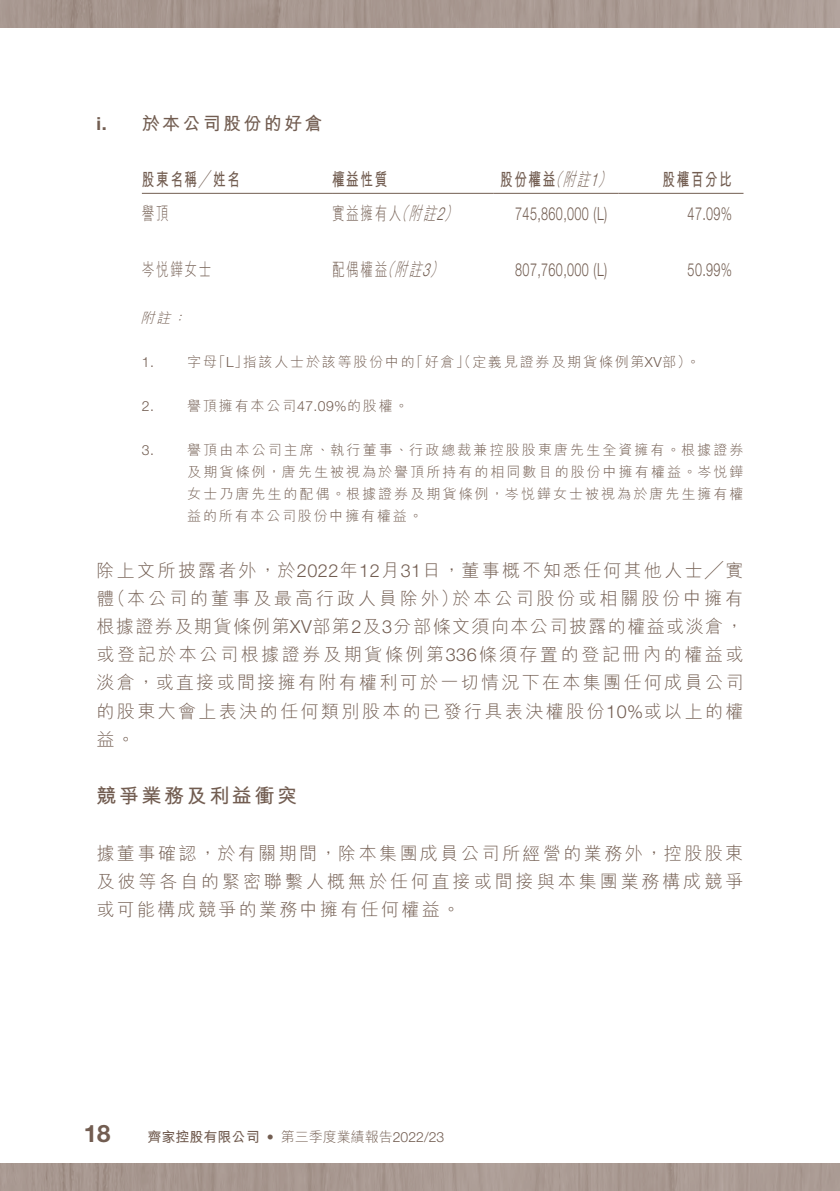
<style>
.page{position:relative;width:840px;height:1191px;background:#fff}
.page>*{position:absolute;margin:0;border:0;box-sizing:border-box;transform-origin:0 0}
.t1{font:700 24px "Helvetica Neue LT Std";color:#725d51}
.t2{font:700 20px "M Hei HK";letter-spacing:.13em;color:#725d51}
.t3{font:300 18px/28px "M Hei HK";letter-spacing:.135em;color:#725d51;text-align:justify}
.t4{font:300 18px "Helvetica Neue LT Std";letter-spacing:.03em;color:#725d51;scale:.7 1}
.t5{font:300 18px "M Hei HK";letter-spacing:.135em;color:#725d51;scale:.7 1}
.t6{font:700 18px "M Hei HK";letter-spacing:.13em;color:#725d51;scale:.7 1}
.t7{font:700 18px "M Hei HK";letter-spacing:.13em;color:#725d51}
.t8{font:300 14px/22px "M Hei HK";letter-spacing:.13em;color:#725d51;text-align:justify}
.t9{font:700 14px "M Hei HK";color:#725d51}
.t10{font:italic 300 14px "M Hei HK";color:#725d51}
.s1{font-family:"Helvetica Neue LT Std"}
.s2{font-weight:300;font-style:italic}
.s3{font-family:"Helvetica Neue LT Std";font-weight:300;font-style:italic}
.s4{font-style:italic}
.s5{font-family:"Helvetica Neue LT Std";font-style:italic}
.s6{font-family:"Helvetica Neue LT Std";font-weight:300}
.s7{font-weight:300}
</style>
<div class="page">
<img style="left:0;top:0;width:840px;height:1191px">
<div style="left:0;top:28px;width:839px;height:1134px;background:#fff"></div>
<hr style="left:142px;top:193px;width:190px;height:1px;background:#725d51">
<hr style="left:332px;top:193px;width:161px;height:1px;background:#725d51">
<hr style="left:493px;top:193px;width:125px;height:1px;background:#725d51">
<hr style="left:618px;top:193px;width:125px;height:1px;background:#725d51">
<p class="t7" style="left:96px;top:110px;width:227px"><span class="s1">i.</span> 於本公司股份的好倉</p>
<p class="t6" style="left:142px;top:166px;width:141px">股東名稱╱姓名</p>
<p class="t6" style="left:332px;top:166px;width:80px">權益性質</p>
<p class="t6" style="left:500px;top:166px;width:165px">股份權益<span class="s2">（附註</span><span class="s3">1</span><span class="s2">）</span></p>
<p class="t6" style="left:662px;top:166px;width:101px">股權百分比</p>
<p class="t5" style="left:142px;top:204px;width:40px">譽頂</p>
<p class="t5" style="left:332px;top:204px;width:186px">實益擁有人<span class="s4">（附註</span><span class="s5">2</span><span class="s4">）</span></p>
<p class="t4" style="left:515px;top:202px;width:133px">745,860,000 (L)</p>
<p class="t4" style="left:687px;top:202px;width:65px">47.09%</p>
<p class="t5" style="left:142px;top:260px;width:101px">岑悅鏵女士</p>
<p class="t5" style="left:332px;top:260px;width:165px">配偶權益<span class="s4">（附註</span><span class="s5">3</span><span class="s4">）</span></p>
<p class="t4" style="left:515px;top:258px;width:133px">807,760,000 (L)</p>
<p class="t4" style="left:687px;top:258px;width:65px">50.99%</p>
<p class="t10" style="left:140px;top:311px;width:51px">附註：</p>
<p class="t8" style="left:142px;top:351px;width:559px"><span class="s1">1.</span> 字母「<span class="s1">L</span>」指該人士於該等股份中的「好倉」（定義見證券及期貨條例第<span class="s1">XV</span>部）。</p>
<p class="t8" style="left:142px;top:395px;width:268px"><span class="s1">2.</span> 譽頂擁有本公司<span class="s1">47.09%</span>的股權。</p>
<p class="t8" style="left:187px;top:439px;width:557px;text-indent:-45px"><span class="s1">3.</span> 譽頂由本公司主席、執行董事、行政總裁兼控股股東唐先生全資擁有。根據證券及期貨條例，唐先生被視為於譽頂所持有的相同數目的股份中擁有權益。岑悅鏵女士乃唐先生的配偶。根據證券及期貨條例，岑悅鏵女士被視為於唐先生擁有權益的所有本公司股份中擁有權益。</p>
<p class="t3" style="left:96px;top:556px;width:648px">除上文所披露者外，於<span class="s1">2022</span>年<span class="s1">12</span>月<span class="s1">31</span>日，董事概不知悉任何其他人士╱實體（本公司的董事及最高行政人員除外）於本公司股份或相關股份中擁有根據證券及期貨條例第<span class="s1">XV</span>部第<span class="s1">2</span>及<span class="s1">3</span>分部條文須向本公司披露的權益或淡倉，或登記於本公司根據證券及期貨條例第<span class="s1">336</span>條須存置的登記冊內的權益或淡倉，或直接或間接擁有附有權利可於一切情況下在本集團任何成員公司的股東大會上表決的任何類別股本的已發行具表決權股份<span class="s1">10%</span>或以上的權益。</p>
<p class="t2" style="left:96px;top:781px;width:202px">競爭業務及利益衝突</p>
<p class="t3" style="left:96px;top:838px;width:648px">據董事確認，於有關期間，除本集團成員公司所經營的業務外，控股股東及彼等各自的緊密聯繫人概無於任何直接或間接與本集團業務構成競爭或可能構成競爭的業務中擁有任何權益。</p>
<h1 class="t1" style="left:84px;top:1118px;width:28px">18</h1>
<p class="t9" style="left:147px;top:1127px;width:298px">齊家控股有限公司 <span class="s6">•</span> <span class="s7">第三季度業績報告</span><span class="s6">2022/23</span></p>
</div>
